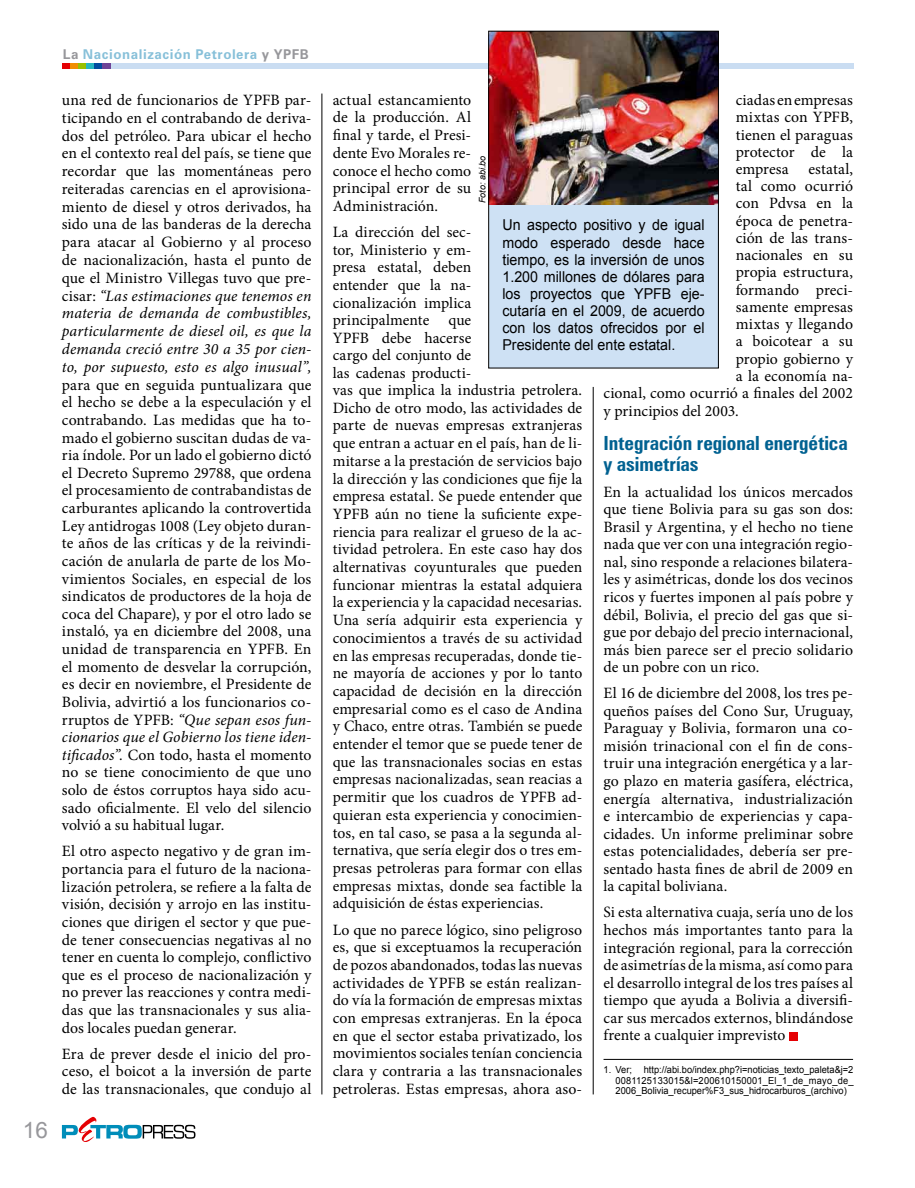
<style>
.page{position:relative;width:915px;height:1188px;background:#fff}
.page>*{position:absolute;margin:0;border:0;box-sizing:border-box;transform-origin:0 0}
.t1{font:22.5px "Arial";color:#97979b}
.t2{font:700 condensed 19.5px/21px "Zurich BT";letter-spacing:-.005em;color:#006191}
.t3{font:15.75px/17.7px "Minion Pro";letter-spacing:.005em;color:#000;text-align:justify}
.t4{font:15px/17.1px "Arial";color:#000;text-align:justify;scale:.95 1}
.t5{font:700 13.5px "Zurich BT";letter-spacing:.04em;color:#87c0d9}
.t6{font:9.75px/10.5px "Arial";color:#000;text-align:justify;scale:.95 1}
.t7{font:italic 9px "Arial";color:#000}
.s1{color:#97979b}
.s2{font-style:italic}
</style>
<div class="page">
<svg style="left:62px;top:1117px;width:133px;height:25px"></svg>
<div style="left:62px;top:64px;width:790px;height:5px;background:#caddf2"></div>
<div style="left:62px;top:64px;width:8px;height:5px;background:#e50004"></div>
<div style="left:70px;top:64px;width:8px;height:5px;background:#f18e00"></div>
<div style="left:78px;top:64px;width:8px;height:5px;background:#98c000"></div>
<div style="left:86px;top:64px;width:8px;height:5px;background:#26b6bf"></div>
<div style="left:94px;top:64px;width:8px;height:5px;background:#004d9f"></div>
<div style="left:102px;top:64px;width:9px;height:5px;background:#6e4497"></div>
<div style="left:788px;top:1032px;width:9px;height:8px;background:#e50004"></div>
<div style="left:488px;top:31px;width:230px;height:337px;background:#cee1f4"></div>
<img style="left:490px;top:33px;width:226px;height:171px">
<div style="left:488px;top:31px;width:230px;height:337px;border:1px solid #000"></div>
<hr style="left:603px;top:1059px;width:249px;height:1px;background:#000">
<hr style="left:321px;top:94px;width:1px;height:1000px;background:#000">
<hr style="left:592px;top:387px;width:1px;height:707px;background:#000">
<h1 class="t1" style="left:23px;top:1116px;width:27px">16</h1>
<p class="t5" style="left:63px;top:46px;width:247px"><span class="s1">La</span> Nacionalización Petrolera <span class="s1">y YPFB</span></p>
<p class="t3" style="left:62px;top:91px;width:251px">una red de funcionarios de YPFB par&shy;ticipando en el contrabando de deriva&shy;dos del petróleo. Para ubicar el hecho en el contexto real del país, se tiene que recordar que las momentáneas pero reiteradas carencias en el aprovisiona&shy;miento de diesel y otros derivados, ha sido una de las banderas de la derecha para atacar al Gobierno y al proceso de nacionalización, hasta el punto de que el Ministro Villegas tuvo que pre&shy;cisar: <span class="s2">“Las estimaciones que tenemos en materia de demanda de combustibles, particularmente de diesel oil, es que la demanda creció entre 30 a 35 por cien&shy;to, por supuesto, esto es algo inusual”,</span></p>
<p class="t3" style="left:62px;top:376px;width:251px">para que en seguida puntualizara que el hecho se debe a la especulación y el contrabando. Las medidas que ha to&shy;mado el gobierno suscitan dudas de va&shy;ria índole. Por un lado el gobierno dictó el Decreto Supremo 29788, que ordena el procesamiento de contrabandistas de carburantes aplicando la controvertida Ley antidrogas 1008 (Ley objeto duran&shy;te años de las críticas y de la reivindi&shy;cación de anularla de parte de los Mo&shy;vimientos Sociales, en especial de los sindicatos de productores de la hoja de coca del Chapare), y por el otro lado se instaló, ya en diciembre del 2008, una unidad de transparencia en YPFB. En el momento de desvelar la corrupción, es decir en noviembre, el Presidente de Bolivia, advirtió a los funcionarios co&shy;rruptos de YPFB: <span class="s2">“Que sepan esos fun&shy;cionarios que el Gobierno los tiene iden&shy;tificados”.</span> Con todo, hasta el momento no se tiene conocimiento de que uno solo de éstos corruptos haya sido acu&shy;sado oficialmente. El velo del silencio volvió a su habitual lugar.</p>
<p class="t3" style="left:62px;top:843px;width:251px">El otro aspecto negativo y de gran im&shy;portancia para el futuro de la naciona&shy;lización petrolera, se refiere a la falta de visión, decisión y arrojo en las institu&shy;ciones que dirigen el sector y que pue&shy;de tener consecuencias negativas al no tener en cuenta lo complejo, conflictivo que es el proceso de nacionalización y no prever las reacciones y contra medi&shy;das que las transnacionales y sus alia&shy;dos locales puedan generar.</p>
<p class="t3" style="left:62px;top:1045px;width:251px">Era de prever desde el inicio del pro&shy;ceso, el boicot a la inversión de parte de las transnacionales, que condujo al</p>
<p class="t3" style="left:332px;top:91px;width:140px">actual estancamiento de la producción. Al final y tarde, el Presi&shy;dente Evo Morales re&shy;conoce el hecho como principal error de su Administración.</p>
<p class="t3" style="left:332px;top:224px;width:251px;text-align:left">La dirección del sec-<br>tor, Ministerio y em-<br>presa estatal, deben<br>entender que la na-<br>cionalización implica<br>principalmente que<br>YPFB debe hacerse<br>cargo del conjunto de<br>las cadenas producti-<br>vas que implica la industria petrolera.<br>Dicho de otro modo, las actividades de parte de nuevas empresas extranjeras que entran a actuar en el país, han de li&shy;mitarse a la prestación de servicios bajo la dirección y las condiciones que fije la empresa estatal. Se puede entender que YPFB aún no tiene la suficiente expe&shy;riencia para realizar el grueso de la ac&shy;tividad petrolera. En este caso hay dos alternativas coyunturales que pueden funcionar mientras la estatal adquiera la experiencia y la capacidad necesarias.<br>Una sería adquirir esta experiencia y conocimientos a través de su actividad en las empresas recuperadas, donde tie&shy;ne mayoría de acciones y por lo tanto capacidad de decisión en la dirección empresarial como es el caso de Andina y Chaco, entre otras. También se puede entender el temor que se puede tener de que las transnacionales socias en estas empresas nacionalizadas, sean reacias a permitir que los cuadros de YPFB ad&shy;quieran esta experiencia y conocimien&shy;tos, en tal caso, se pasa a la segunda al&shy;ternativa, que sería elegir dos o tres em&shy;presas petroleras para formar con ellas empresas mixtas, donde sea factible la adquisición de éstas experiencias.</p>
<p class="t3" style="left:332px;top:921px;width:251px">Lo que no parece lógico, sino peligroso es, que si exceptuamos la recuperación de pozos abandonados, todas las nuevas actividades de YPFB se están realizan&shy;do vía la formación de empresas mixtas con empresas extranjeras. En la época en que el sector estaba privatizado, los movimientos sociales tenían conciencia clara y contraria a las transnacionales petroleras. Estas empresas, ahora aso-</p>
<p class="t3" style="left:735px;top:91px;width:119px;line-height:17.2px">ciadas en empresas mixtas con YPFB, tienen el paraguas protector de la empresa</p>
<p class="t7" style="left:476px;top:203px;width:49px;rotate:-90deg">Foto: abi.bo</p>
<p class="t3" style="left:808px;top:160px;width:46px">estatal,</p>
<p class="t3" style="left:735px;top:177px;width:119px">tal como ocurrió</p>
<p class="t3" style="left:735px;top:195px;width:119px">con Pdvsa en la</p>
<p class="t3" style="left:735px;top:212px;width:119px">época de penetra-</p>
<p class="t3" style="left:735px;top:229px;width:119px">ción de las trans-</p>
<p class="t3" style="left:735px;top:246px;width:119px">nacionales en su</p>
<p class="t3" style="left:735px;top:264px;width:119px">propia estructura,</p>
<p class="t3" style="left:735px;top:281px;width:119px">formando preci-</p>
<p class="t3" style="left:735px;top:298px;width:119px">samente empresas</p>
<p class="t3" style="left:735px;top:315px;width:119px">mixtas y llegando</p>
<p class="t3" style="left:735px;top:333px;width:119px">a boicotear a su</p>
<p class="t3" style="left:735px;top:350px;width:119px">propio gobierno y</p>
<p class="t3" style="left:735px;top:367px;width:119px">a la economía na-</p>
<p class="t3" style="left:603px;top:384px;width:251px">cional, como ocurrió a finales del 2002</p>
<p class="t3" style="left:603px;top:402px;width:137px">y principios del 2003.</p>
<p class="t2" style="left:603px;top:432px;width:246px">Integración regional energética y asimetrías</p>
<p class="t3" style="left:603px;top:483px;width:251px">En la actualidad los únicos mercados que tiene Bolivia para su gas son dos:<br>Brasil y Argentina, y el hecho no tiene nada que ver con una integración regio&shy;nal, sino responde a relaciones bilatera&shy;les y asimétricas, donde los dos vecinos ricos y fuertes imponen al país pobre y débil, Bolivia, el precio del gas que si&shy;gue por debajo del precio internacional, más bien parece ser el precio solidario de un pobre con un rico.</p>
<p class="t3" style="left:603px;top:685px;width:251px">El 16 de diciembre del 2008, los tres pe&shy;queños países del Cono Sur, Uruguay, Paraguay y Bolivia, formaron una co&shy;misión trinacional con el fin de cons&shy;truir una integración energética y a lar&shy;go plazo en materia gasífera, eléctrica, energía alternativa, industrialización e intercambio de experiencias y capa&shy;cidades. Un informe preliminar sobre estas potencialidades, debería ser pre&shy;sentado hasta fines de abril de 2009 en la capital boliviana.</p>
<p class="t3" style="left:603px;top:904px;width:251px">Si esta alternativa cuaja, sería uno de los hechos más importantes tanto para la integración regional, para la corrección de asimetrías de la misma, así como para el desarrollo integral de los tres países al tiempo que ayuda a Bolivia a diversifi&shy;car sus mercados externos, blindándose frente a cualquier imprevisto</p>
<p class="t4" style="left:502px;top:217px;width:214px">Un aspecto positivo y de igual modo esperado desde hace tiempo, es la inversión de unos 1.200 millones de dólares para los proyectos que YPFB eje&shy;cutaría en el 2009, de acuerdo con los datos ofrecidos por el Presidente del ente estatal.</p>
<p class="t6" style="left:615px;top:1065px;width:252px;text-indent:-12px">1. Ver; http://abi.bo/index.php?i=noticias_texto_paleta&amp;j=2<br>0081125133015&amp;l=200610150001_El_1_de_mayo_de_ 2006_Bolivia_recuper%F3_sus_hidrocarburos_(archivo)</p>
</div>
